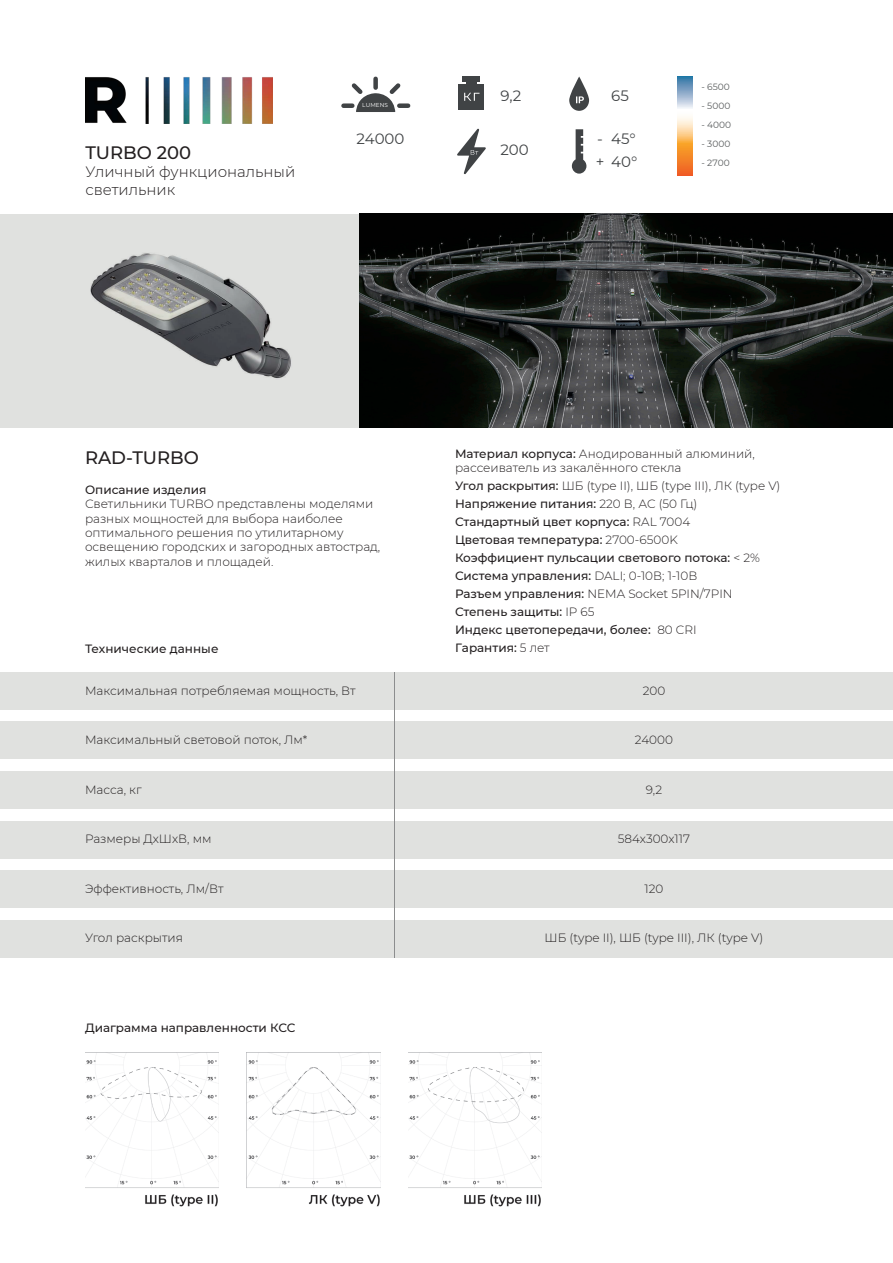
<style>
.page{position:relative;width:893px;height:1263px;background:#fff}
.page>*{position:absolute;margin:0;border:0;box-sizing:border-box;transform-origin:0 0}
.t1{font:500 18px "Montserrat";color:#231f20}
.t2{font:300 15px/18px "Montserrat";color:#231f20}
.t3{font:15px/22.5px "Montserrat";color:#404345}
.t4{font:300 12px/14.4px "Montserrat";color:#231f20}
.t5{font:500 12px/18px "Montserrat";color:#231f20}
.t6{font:9px "Montserrat";color:#585b5c}
.t7{font:5.7px "Montserrat";color:#fff}
.s1{font-weight:500}
.s2{font-weight:300}
</style>
<div class="page">
<img style="left:85px;top:77px;width:188px;height:46px">
<div style="left:0;top:722px;width:893px;height:37px;background:#e0e1df"></div>
<div style="left:0;top:672px;width:893px;height:37px;background:#e0e1df"></div>
<div style="left:0;top:771px;width:893px;height:38px;background:#e0e1df"></div>
<div style="left:0;top:821px;width:893px;height:37px;background:#e0e1df"></div>
<div style="left:0;top:871px;width:893px;height:37px;background:#e0e1df"></div>
<div style="left:0;top:920px;width:893px;height:38px;background:#e0e1df"></div>
<div style="left:0;top:214px;width:396px;height:214px;background:#e0e1df"></div>
<img style="left:90px;top:253px;width:201px;height:126px">
<img style="left:359px;top:214px;width:534px;height:214px">
<hr style="left:394px;top:672px;width:1px;height:286px;background:#8c8d8e">
<svg style="left:341px;top:76px;width:70px;height:36px"></svg>
<div style="left:459px;top:84px;width:25px;height:26px;background:#404345"></div>
<div style="left:463px;top:77px;width:17px;height:5px;background:#404345"></div>
<div style="left:466px;top:81px;width:11px;height:11px;background:#404345"></div>
<svg style="left:464px;top:93px;width:15px;height:8px"></svg>
<svg style="left:457px;top:129px;width:29px;height:45px"></svg>
<svg style="left:569px;top:77px;width:20px;height:34px"></svg>
<svg style="left:572px;top:129px;width:14px;height:45px"></svg>
<svg style="left:677px;top:77px;width:15px;height:98px"></svg>
<img style="left:85px;top:1053px;width:134px;height:153px">
<img style="left:246px;top:1053px;width:134px;height:153px">
<img style="left:408px;top:1053px;width:134px;height:153px">
<h1 class="t1" style="left:86px;top:145px;width:107px">TURBO 200</h1>
<p class="t2" style="left:86px;top:162px;width:211px">Уличный функциональный светильник</p>
<p class="t7" style="left:362px;top:103px;width:27px">LUMENS</p>
<p class="t3" style="left:357px;top:129px;width:49px">24000</p>
<p class="t3" style="left:500px;top:85px;width:22px">9,2</p>
<p class="t3" style="left:500px;top:140px;width:30px">200</p>
<p class="t3" style="left:596px;top:129px;width:10px">- +</p>
<p class="t3" style="left:611px;top:85px;width:19px">65</p>
<p class="t3" style="left:611px;top:129px;width:28px">45°<br>40°</p>
<p class="t6" style="left:701px;top:83px;width:30px">- 6500</p>
<p class="t6" style="left:701px;top:103px;width:30px">- 5000</p>
<p class="t6" style="left:701px;top:122px;width:31px">- 4000</p>
<p class="t6" style="left:701px;top:141px;width:30px">- 3000</p>
<p class="t6" style="left:701px;top:160px;width:30px">- 2700</p>
<h1 class="t1" style="left:85px;top:450px;width:115px">RAD-TURBO</h1>
<p class="t5" style="left:85px;top:480px;width:123px">Описание изделия</p>
<p class="t4" style="left:85px;top:496px;width:297px">Светильники TURBO представлены моделями разных мощностей для выбора наиболее оптимального решения по утилитарному освещению городских и загородных автострад, жилых кварталов и площадей.</p>
<p class="t5" style="left:85px;top:639px;width:135px">Технические данные</p>
<p class="t4" style="left:85px;top:683px;width:272px">Максимальная потребляемая мощность, Вт</p>
<p class="t4" style="left:85px;top:732px;width:224px">Максимальный световой поток, Лм*</p>
<p class="t4" style="left:85px;top:782px;width:58px">Масса, кг</p>
<p class="t4" style="left:85px;top:831px;width:128px">Размеры ДхШхВ, мм</p>
<p class="t4" style="left:85px;top:881px;width:140px">Эффективность, Лм/Вт</p>
<p class="t4" style="left:85px;top:930px;width:99px">Угол раскрытия</p>
<p class="t5" style="left:85px;top:1018px;width:212px">Диаграмма направленности КСС</p>
<p class="t4" style="left:455px;top:446px;width:301px"><span class="s1">Материал корпуса:</span> Анодированный алюминий, рассеиватель из закалённого стекла</p>
<p class="t5" style="left:455px;top:477px;width:327px">Угол раскрытия: <span class="s2">ШБ (type II), ШБ (type III), ЛК (type V)<br></span>Напряжение питания: <span class="s2">220 В, АC (50 Гц)<br></span>Стандартный цвет корпуса: <span class="s2">RAL 7004<br></span>Цветовая температура: <span class="s2">2700-6500K<br></span>Коэффициент пульсации светового потока: <span class="s2">&lt; 2% </span>Система управления: <span class="s2">DALI; 0-10В; 1-10В<br></span>Разъем управления: <span class="s2">NEMA Socket 5PIN/7PIN </span>Степень защиты: <span class="s2">IP 65<br></span>Индекс цветопередачи, более: <span class="s2">80 CRI<br></span>Гарантия: <span class="s2">5 лет</span></p>
<p class="t4" style="left:643px;top:683px;width:24px">200</p>
<p class="t4" style="left:635px;top:733px;width:39px">24000</p>
<p class="t4" style="left:646px;top:782px;width:18px">9,2</p>
<p class="t4" style="left:618px;top:831px;width:74px">584х300х117</p>
<p class="t4" style="left:645px;top:881px;width:20px">120</p>
<p class="t4" style="left:545px;top:930px;width:220px">ШБ (type II), ШБ (type III), ЛК (type V)</p>
</div>
